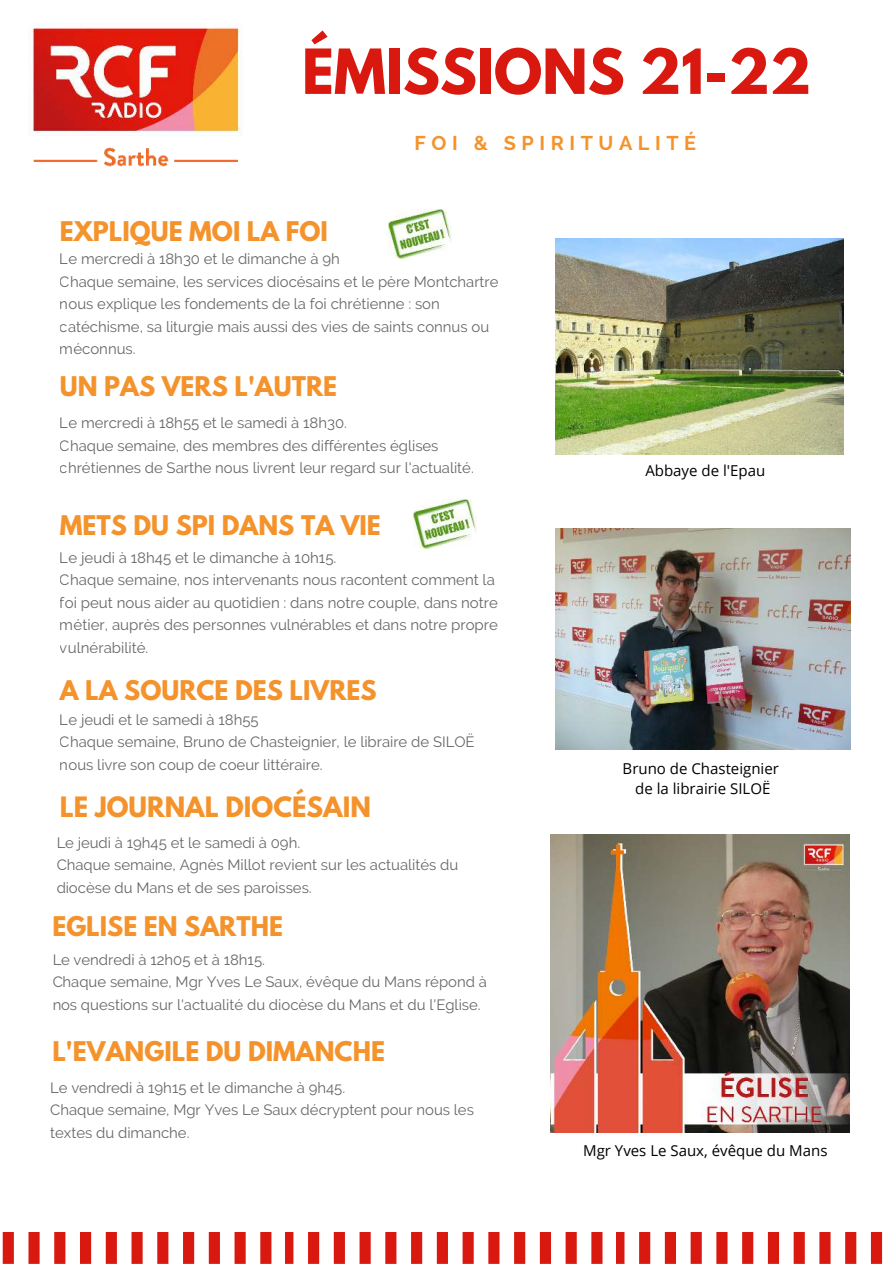
<style>
.page{position:relative;width:894px;height:1264px;background:#fff}
.page>*{position:absolute;margin:0;border:0;box-sizing:border-box;transform-origin:0 0}
.t1{font:700 55.05px "League Spartan";color:#d91910}
.t2{font:700 24.9px "League Spartan";color:#f4932c}
.t3{font:700 24px "League Spartan";color:#f4932c}
.t4{font:700 19.8px "Raleway";letter-spacing:.28em;color:#f4932c}
.t5{font:15px/22.5px "Raleway";color:#000}
.t6{font:15px/20.2px "Open Sans";color:#000;text-align:center}
.t7{font:14.85px/22.5px "Raleway";color:#000}
</style>
<div class="page">
<svg style="left:2px;top:1232px;width:270px;height:31px"></svg>
<svg style="left:285px;top:1232px;width:318px;height:31px"></svg>
<svg style="left:616px;top:1232px;width:267px;height:31px"></svg>
<img style="left:29px;top:23px;width:213px;height:144px">
<img style="left:388px;top:209px;width:63px;height:50px">
<img style="left:413px;top:499px;width:63px;height:49px">
<img style="left:550px;top:834px;width:299px;height:298px">
<img style="left:555px;top:528px;width:295px;height:221px">
<img style="left:555px;top:238px;width:288px;height:216px">
<h1 class="t1" style="left:302px;top:29px;width:510px">ÉMISSIONS 21-22</h1>
<h3 class="t4" style="left:414px;top:131px;width:283px">FOI &amp; SPIRITUALITÉ</h3>
<h3 class="t3" style="left:60px;top:212px;width:269px">EXPLIQUE MOI LA FOI</h3>
<p class="t7" style="left:60px;top:248px;width:440px">Le mercredi à 18h30 et le dimanche à 9h<br>Chaque semaine, les services diocésains et le père Montchartre nous explique les fondements de la foi chrétienne : son catéchisme, sa liturgie mais aussi des vies de saints connus ou méconnus.</p>
<h3 class="t3" style="left:60px;top:367px;width:279px">UN PAS VERS L'AUTRE</h3>
<p class="t7" style="left:60px;top:412px;width:415px">Le mercredi à 18h55 et le samedi à 18h30.<br>Chaque semaine, des membres des différentes églises chrétiennes de Sarthe nous livrent leur regard sur l'actualité.</p>
<h3 class="t3" style="left:60px;top:506px;width:322px">METS DU SPI DANS TA VIE</h3>
<p class="t5" style="left:60px;top:546px;width:439px">Le jeudi à 18h45 et le dimanche à 10h15.<br>Chaque semaine, nos intervenants nous racontent comment la foi peut nous aider au quotidien : dans notre couple, dans notre métier, auprès des personnes vulnérables et dans notre propre vulnérabilité.</p>
<h3 class="t3" style="left:60px;top:671px;width:318px">A LA SOURCE DES LIVRES</h3>
<p class="t7" style="left:60px;top:708px;width:416px">Le jeudi et le samedi à 18h55<br>Chaque semaine, Bruno de Chasteignier, le libraire de SILOË nous livre son coup de coeur littéraire.</p>
<h2 class="t2" style="left:60px;top:787px;width:312px">LE JOURNAL DIOCÉSAIN</h2>
<p class="t7" style="left:56px;top:831px;width:403px">Le jeudi à 19h45 et le samedi à 09h.<br>Chaque semaine, Agnès Millot revient sur les actualités du diocèse du Mans et de ses paroisses.</p>
<h3 class="t3" style="left:52px;top:907px;width:232px">EGLISE EN SARTHE</h3>
<p class="t7" style="left:52px;top:948px;width:436px">Le vendredi à 12h05 et à 18h15.<br>Chaque semaine, Mgr Yves Le Saux, évêque du Mans répond à nos questions sur l'actualité du diocèse du Mans et du l'Eglise.</p>
<h3 class="t3" style="left:52px;top:1032px;width:334px">L'EVANGILE DU DIMANCHE</h3>
<p class="t7" style="left:50px;top:1076px;width:425px">Le vendredi à 19h15 et le dimanche à 9h45.<br>Chaque semaine, Mgr Yves Le Saux décryptent pour nous les textes du dimanche.</p>
<p class="t6" style="left:645px;top:460px;width:121px">Abbaye de l'Epau</p>
<p class="t6" style="left:622px;top:757px;width:158px">Bruno de Chasteignier de la librairie SILOË</p>
<p class="t6" style="left:583px;top:1140px;width:246px">Mgr Yves Le Saux, évêque du Mans</p>
</div>
